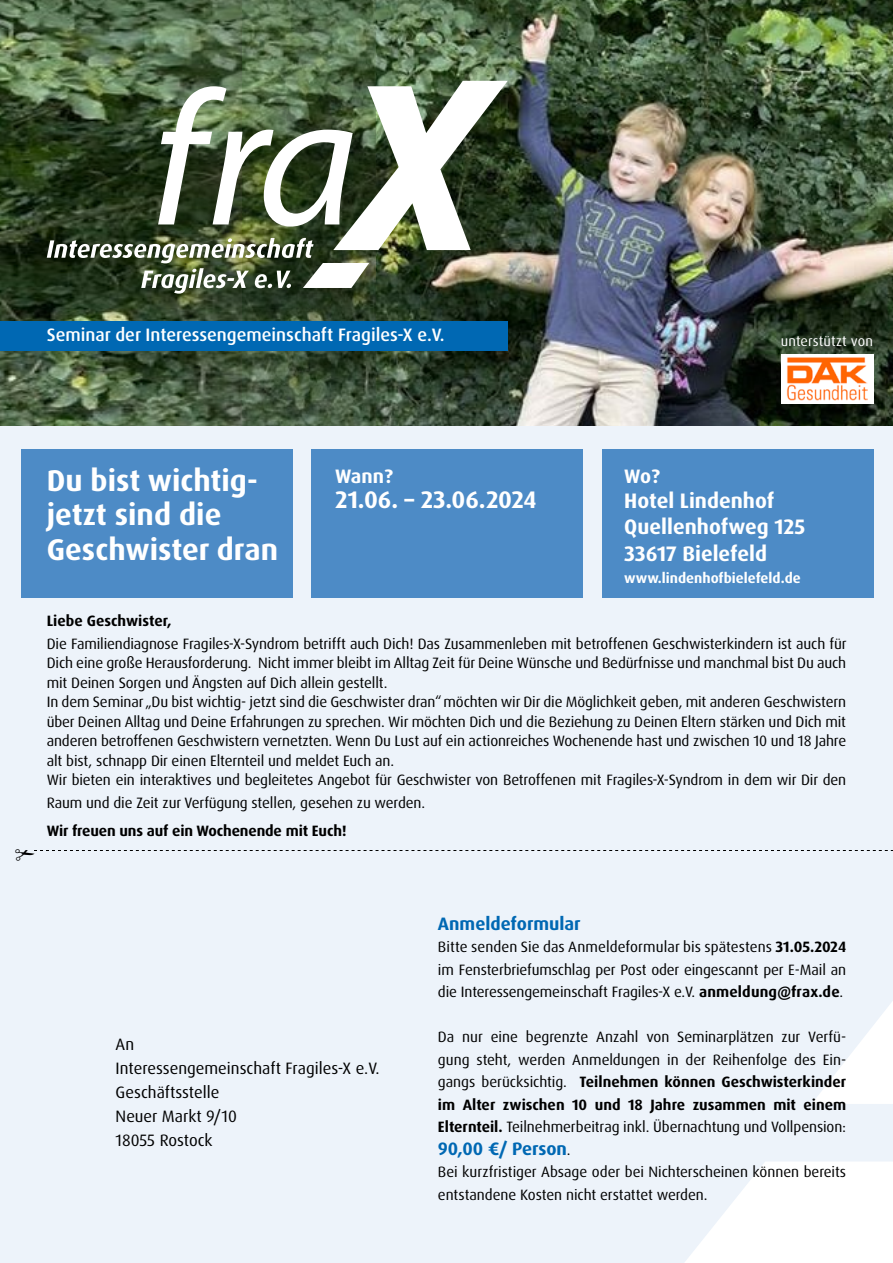
<style>
.page{position:relative;width:893px;height:1263px;background:#edf3fa}
.page>*{position:absolute;margin:0;border:0;box-sizing:border-box;transform-origin:0 0}
.t1{font:700 30px "Dax Pro";color:#fff}
.t2{font:700 24px "Dax Pro";color:#fff}
.t3{font:700 21px "Dax Pro";color:#fff}
.t4{font:700 19.5px "Dax Pro";letter-spacing:-.015em;color:#fff}
.t5{font:500 18px "Dax Pro";color:#fff}
.t6{font:700 18px "Dax Pro";color:#0068b3}
.t7{font:16.5px "Dax Pro";color:#000}
.t8{font:15px/22.5px "Dax Pro";letter-spacing:-.01em;color:#000;text-align:justify}
.t9{font:700 15px "Dax Pro";letter-spacing:-.01em;color:#000}
.t10{font:700 14.25px "Dax Pro";color:#fff}
.t11{font:14.25px "Dax Pro";letter-spacing:.005em;color:#fff}
.s1{font-weight:700}
.s2{font-weight:400;font-size:15px;color:#000}
</style>
<div class="page">
<img style="left:375px;top:0;width:518px;height:425px">
<img style="left:0;top:0;width:375px;height:425px">
<svg style="left:812px;top:1001px;width:81px;height:103px"></svg>
<svg style="left:685px;top:1162px;width:208px;height:101px"></svg>
<div style="left:21px;top:449px;width:272px;height:148px;background:#4d8bc6"></div>
<div style="left:312px;top:449px;width:271px;height:148px;background:#4d8bc6"></div>
<div style="left:602px;top:449px;width:271px;height:148px;background:#4d8bc6"></div>
<div style="left:0;top:321px;width:508px;height:30px;background:#0068b3"></div>
<svg style="left:47px;top:81px;width:461px;height:213px"></svg>
<div style="left:781px;top:354px;width:92px;height:50px;background:#fff"></div>
<img style="left:787px;top:357px;width:80px;height:43px">
<svg style="left:34px;top:850px;width:859px;height:1px"></svg>
<p class="t5" style="left:47px;top:324px;width:399px">Seminar der Interessengemeinschaft Fragiles-X e.V.</p>
<p class="t1" style="left:47px;top:461px;width:212px">Du bist wichtig-</p>
<p class="t1" style="left:47px;top:495px;width:176px">jetzt sind die</p>
<p class="t1" style="left:47px;top:530px;width:233px">Geschwister dran</p>
<p class="t4" style="left:335px;top:463px;width:59px">Wann?</p>
<p class="t2" style="left:335px;top:484px;width:203px">21.06. – 23.06.2024</p>
<p class="t11" style="left:781px;top:331px;width:94px">unterstützt von</p>
<p class="t4" style="left:624px;top:463px;width:37px">Wo?</p>
<p class="t3" style="left:624px;top:487px;width:151px">Hotel Lindenhof</p>
<p class="t3" style="left:624px;top:513px;width:182px">Quellenhofweg 125</p>
<p class="t3" style="left:624px;top:540px;width:144px">33617 Bielefeld</p>
<p class="t10" style="left:624px;top:569px;width:178px">www.lindenhofbielefeld.de</p>
<p class="t9" style="left:47px;top:611px;width:126px">Liebe Geschwister,</p>
<p class="t8" style="left:47px;top:634px;width:801px;line-height:19.5px">Die Familiendiagnose Fragiles-X-Syndrom betrifft auch Dich! Das Zusammenleben mit betroffenen Geschwisterkindern ist auch für Dich eine große Herausforderung. Nicht immer bleibt im Alltag Zeit für Deine Wünsche und Bedürfnisse und manchmal bist Du auch mit Deinen Sorgen und Ängsten auf Dich allein gestellt.</p>
<p class="t8" style="left:47px;top:692px;width:801px;line-height:19.5px">In dem Seminar „Du bist wichtig- jetzt sind die Geschwister dran“ möchten wir Dir die Möglichkeit geben, mit anderen Geschwistern über Deinen Alltag und Deine Erfahrungen zu sprechen. Wir möchten Dich und die Beziehung zu Deinen Eltern stärken und Dich mit anderen betroffenen Geschwistern vernetzten. Wenn Du Lust auf ein actionreiches Wochenende hast und zwischen 10 und 18 Jahre alt bist, schnapp Dir einen Elternteil und meldet Euch an.</p>
<p class="t8" style="left:47px;top:769px;width:801px">Wir bieten ein interaktives und begleitetes Angebot für Geschwister von Betroffenen mit Fragiles-X-Syndrom in dem wir Dir den<br>Raum und die Zeit zur Verfügung stellen, gesehen zu werden.</p>
<p class="t9" style="left:47px;top:821px;width:302px">Wir freuen uns auf ein Wochenende mit Euch!</p>
<p class="t7" style="left:116px;top:1034px;width:20px">An</p>
<p class="t7" style="left:116px;top:1058px;width:265px">Interessengemeinschaft Fragiles-X e.V.</p>
<p class="t7" style="left:116px;top:1082px;width:105px">Geschäftsstelle</p>
<p class="t7" style="left:116px;top:1106px;width:123px">Neuer Markt 9/10</p>
<p class="t7" style="left:116px;top:1130px;width:98px">18055 Rostock</p>
<p class="t6" style="left:438px;top:912px;width:144px">Anmeldeformular</p>
<p class="t8" style="left:438px;top:936px;width:410px">Bitte senden Sie das Anmeldeformular bis spätestens <span class="s1">31.05.2024 </span>im Fensterbriefumschlag per Post oder eingescannt per E-Mail an die Interessengemeinschaft Fragiles-X e.V. <span class="s1">anmeldung@frax.de</span>.</p>
<p class="t8" style="left:438px;top:1026px;width:410px">Da nur eine begrenzte Anzahl von Seminarplätzen zur Verfü&shy;gung steht, werden Anmeldungen in der Reihenfolge des Ein&shy;gangs berücksichtig. <span class="s1">Teilnehmen können Geschwisterkinder im Alter zwischen 10 und 18 Jahre zusammen mit einem Elternteil.</span> Teilnehmerbeitrag inkl. Übernachtung und Vollpension:</p>
<p class="t6" style="left:438px;top:1137px;width:134px">90,00 €/ Person<span class="s2">.</span></p>
<p class="t8" style="left:438px;top:1161px;width:410px">Bei kurzfristiger Absage oder bei Nichterscheinen können bereits entstandene Kosten nicht erstattet werden.</p>
</div>
